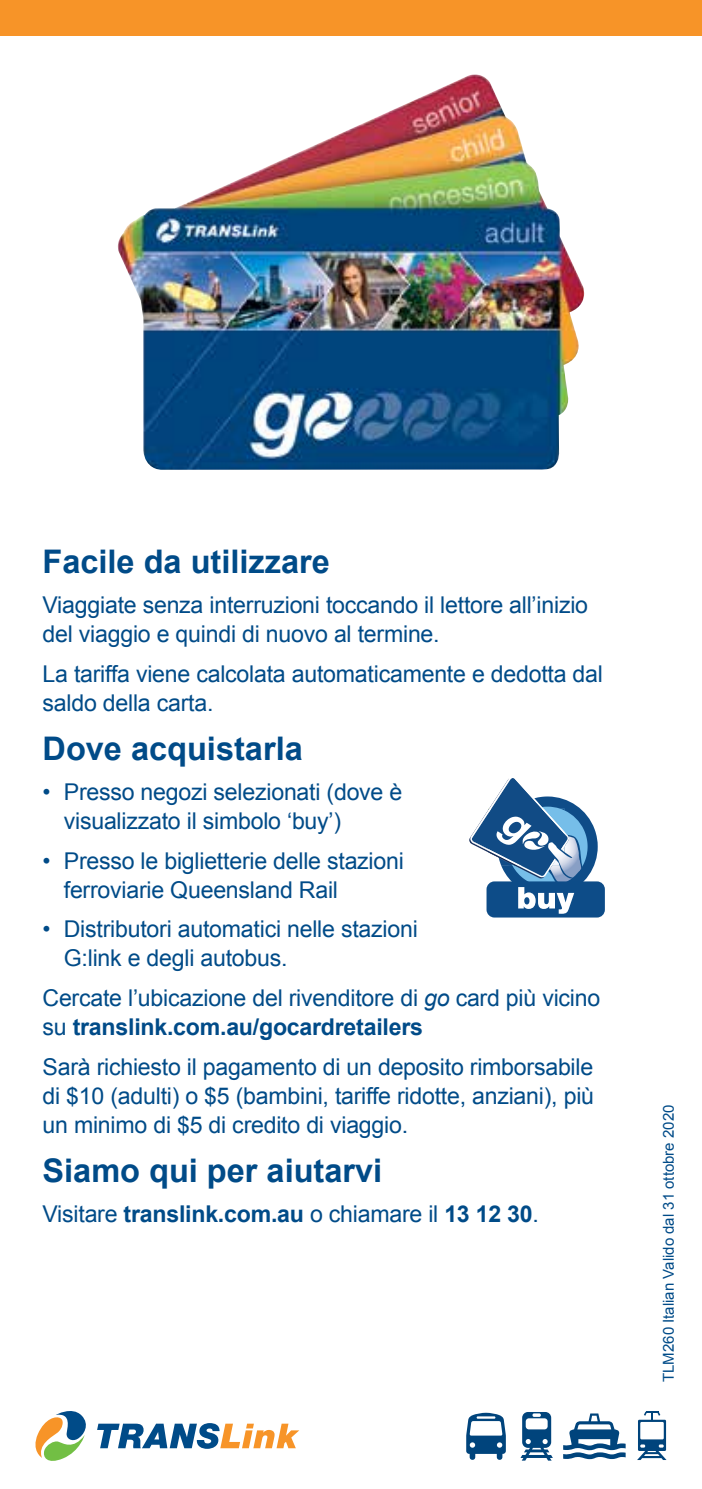
<style>
.page{position:relative;width:702px;height:1489px;background:#fff}
.page>*{position:absolute;margin:0;border:0;box-sizing:border-box;transform-origin:0 0}
.t1{font:700 32.5px "Arial";color:#004b88}
.t2{font:23px/29px "Arial";letter-spacing:-.01em;color:#004b88}
.t3{font:700 23px "Arial";letter-spacing:-.01em;color:#004b88}
.t4{font:15px "Arial";color:#004b88}
.s1{font-style:italic}
.s2{font-weight:700}
.s3{font-weight:400}
</style>
<div class="page">
<div style="left:486px;top:881px;width:119px;height:36px;background:#0d4c88;border-radius:8px"></div>
<svg style="left:469px;top:778px;width:129px;height:135px"></svg>
<img style="left:118px;top:74px;width:466px;height:396px">
<svg style="left:466px;top:1412px;width:40px;height:48px"></svg>
<svg style="left:563px;top:1413px;width:62px;height:46px"></svg>
<svg style="left:520px;top:1412px;width:33px;height:48px"></svg>
<svg style="left:638px;top:1411px;width:28px;height:48px"></svg>
<svg style="left:35px;top:1411px;width:51px;height:49px"></svg>
<svg style="left:97px;top:1423px;width:202px;height:25px"></svg>
<div style="left:0;top:0;width:702px;height:35px;background:#f79428"></div>
<h1 class="t1" style="left:43px;top:540px;width:289px">Facile da utilizzare</h1>
<p class="t2" style="left:43px;top:590px;width:547px">Viaggiate senza interruzioni toccando il lettore all’inizio del viaggio e quindi di nuovo al termine.</p>
<p class="t2" style="left:43px;top:659px;width:562px">La tariffa viene calcolata automaticamente e dedotta dal saldo della carta.</p>
<h1 class="t1" style="left:43px;top:727px;width:262px">Dove acquistarla</h1>
<p class="t2" style="left:64px;top:777px;width:340px;text-indent:-21px">• Presso negozi selezionati (dove è visualizzato il simbolo ‘buy’)</p>
<p class="t2" style="left:64px;top:846px;width:341px;text-indent:-21px">• Presso le biglietterie delle stazioni ferroviarie Queensland Rail</p>
<p class="t2" style="left:64px;top:914px;width:355px;text-indent:-21px">• Distributori automatici nelle stazioni<br>G:link e degli autobus.</p>
<p class="t2" style="left:43px;top:983px;width:559px">Cercate l’ubicazione del rivenditore di <span class="s1">go</span> card più vicino su <span class="s2">translink.com.au/gocardretailers</span></p>
<p class="t2" style="left:43px;top:1052px;width:553px;text-align:justify">Sarà richiesto il pagamento di un deposito rimborsabile di $10 (adulti) o $5 (bambini, tariffe ridotte, anziani), più un minimo di $5 di credito di viaggio.</p>
<h1 class="t1" style="left:43px;top:1148px;width:341px">Siamo qui per aiutarvi</h1>
<p class="t3" style="left:43px;top:1198px;width:498px"><span class="s3">Visitare</span> translink.com.au <span class="s3">o chiamare il</span> 13 12 30<span class="s3">.</span></p>
<p class="t4" style="left:658px;top:1381px;width:279px;rotate:-90deg">TLM260 Italian Valido dal 31 ottobre 2020</p>
</div>
